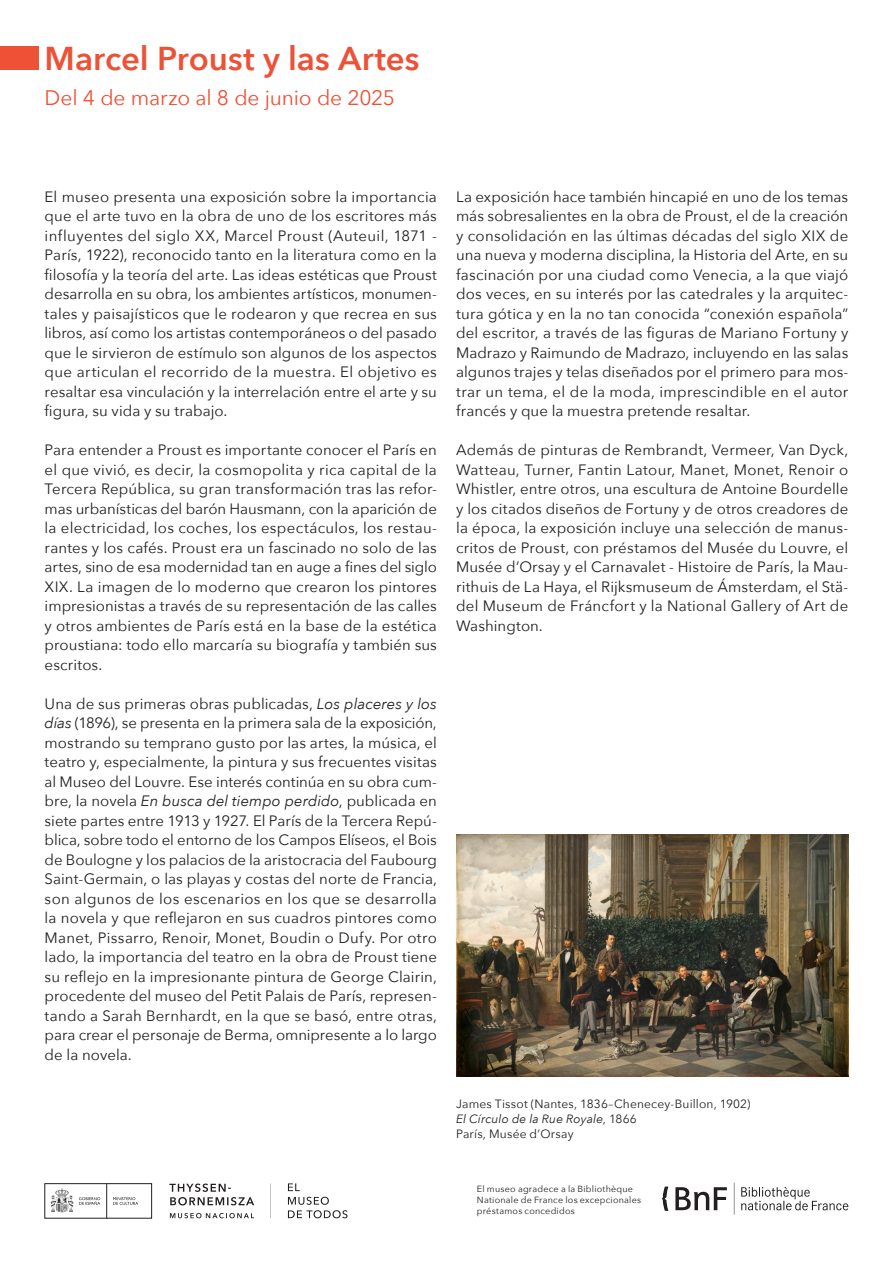
<style>
.page{position:relative;width:893px;height:1263px;background:#fff}
.page>*{position:absolute;margin:0;border:0;box-sizing:border-box;transform-origin:0 0}
.t1{font:600 33px "Avenir Next";color:#ed5136}
.t2{font:21px "Avenir Next";letter-spacing:-.01em;color:#ed5136}
.P_-ES{font:15px/19.5px "Avenir Next";letter-spacing:.005em;color:#231f20;text-align:justify}
.t3{font:12px "Avenir Next";letter-spacing:.015em;color:#231f20}
.t4{font:italic 12px "Avenir Next";letter-spacing:.015em;color:#231f20}
.t5{font:9px/10.8px "Avenir Next";letter-spacing:.025em;color:#231f20}
.s1{font-style:italic}
.s2{font-style:normal}
</style>
<div class="page">
<div style="left:0;top:46px;width:39px;height:24px;background:#ed5136"></div>
<svg style="left:270px;top:1183px;width:77px;height:35px"></svg>
<svg style="left:169px;top:1183px;width:85px;height:22px"></svg>
<svg style="left:170px;top:1213px;width:84px;height:5px"></svg>
<svg style="left:113px;top:1197px;width:25px;height:8px"></svg>
<svg style="left:79px;top:1197px;width:21px;height:8px"></svg>
<hr style="left:106px;top:1183px;width:1px;height:35px;background:#231f20">
<div style="left:45px;top:1183px;width:107px;height:35px;border:1px solid #231f20"></div>
<svg style="left:51px;top:1188px;width:22px;height:24px"></svg>
<img style="left:456px;top:834px;width:392px;height:242px">
<svg style="left:662px;top:1183px;width:186px;height:32px"></svg>
<h2 class="t1" style="left:45px;top:30px;width:376px">Marcel Proust y las Artes</h2>
<h3 class="t2" style="left:45px;top:80px;width:352px">Del 4 de marzo al 8 de junio de 2025</h3>
<p class="P_-ES" style="left:45px;top:186px;width:394px">El museo presenta una exposición sobre la importancia que el arte tuvo en la obra de uno de los escritores más influyentes del siglo XX, Marcel Proust (Auteuil, 1871 - París, 1922), reconocido tanto en la literatura como en la filosofía y la teoría del arte. Las ideas estéticas que Proust desarrolla en su obra, los ambientes artísticos, monumen&shy;tales y paisajísticos que le rodearon y que recrea en sus libros, así como los artistas contemporáneos o del pasado que le sirvieron de estímulo son algunos de los aspectos que articulan el recorrido de la muestra. El objetivo es resaltar esa vinculación y la interrelación entre el arte y su figura, su vida y su trabajo.</p>
<p class="P_-ES" style="left:45px;top:440px;width:394px">Para entender a Proust es importante conocer el París en el que vivió, es decir, la cosmopolita y rica capital de la Tercera República, su gran transformación tras las refor&shy;mas urbanísticas del barón Hausmann, con la aparición de la electricidad, los coches, los espectáculos, los restau&shy;rantes y los cafés. Proust era un fascinado no solo de las artes, sino de esa modernidad tan en auge a fines del siglo XIX. La imagen de lo moderno que crearon los pintores impresionistas a través de su representación de las calles y otros ambientes de París está en la base de la estética proustiana: todo ello marcaría su biografía y también sus escritos.</p>
<p class="P_-ES" style="left:45px;top:693px;width:394px">Una de sus primeras obras publicadas, <span class="s1">Los placeres y los días</span> (1896), se presenta en la primera sala de la exposición, mostrando su temprano gusto por las artes, la música, el teatro y, especialmente, la pintura y sus frecuentes visitas al Museo del Louvre. Ese interés continúa en su obra cum&shy;bre, la novela <span class="s1">En busca del tiempo perdido</span>, publicada en siete partes entre 1913 y 1927. El París de la Tercera Repú&shy;blica, sobre todo el entorno de los Campos Elíseos, el Bois de Boulogne y los palacios de la aristocracia del Faubourg Saint-Germain, o las playas y costas del norte de Francia, son algunos de los escenarios en los que se desarrolla la novela y que reflejaron en sus cuadros pintores como Manet, Pissarro, Renoir, Monet, Boudin o Dufy. Por otro lado, la importancia del teatro en la obra de Proust tiene su reflejo en la impresionante pintura de George Clairin, procedente del museo del Petit Palais de París, represen&shy;tando a Sarah Bernhardt, en la que se basó, entre otras, para crear el personaje de Berma, omnipresente a lo largo de la novela.</p>
<p class="P_-ES" style="left:456px;top:186px;width:394px">La exposición hace también hincapié en uno de los temas más sobresalientes en la obra de Proust, el de la creación y consolidación en las últimas décadas del siglo XIX de una nueva y moderna disciplina, la Historia del Arte, en su fascinación por una ciudad como Venecia, a la que viajó dos veces, en su interés por las catedrales y la arquitec&shy;tura gótica y en la no tan conocida “conexión española” del escritor, a través de las figuras de Mariano Fortuny y Madrazo y Raimundo de Madrazo, incluyendo en las salas algunos trajes y telas diseñados por el primero para mos&shy;trar un tema, el de la moda, imprescindible en el autor francés y que la muestra pretende resaltar.</p>
<p class="P_-ES" style="left:456px;top:440px;width:394px">Además de pinturas de Rembrandt, Vermeer, Van Dyck, Watteau, Turner, Fantin Latour, Manet, Monet, Renoir o Whistler, entre otros, una escultura de Antoine Bourdelle y los citados diseños de Fortuny y de otros creadores de la época, la exposición incluye una selección de manus&shy;critos de Proust, con préstamos del Musée du Louvre, el Musée d’Orsay y el Carnavalet - Histoire de París, la Mau&shy;rithuis de La Haya, el Rijksmuseum de Ámsterdam, el Stä&shy;del Museum de Fráncfort y la National Gallery of Art de Washington.</p>
<p class="t3" style="left:456px;top:1093px;width:296px">James Tissot (Nantes, 1836–Chenecey-Buillon, 1902)</p>
<p class="t4" style="left:456px;top:1108px;width:182px">El Círculo de la Rue Royale<span class="s2">, 1866</span></p>
<p class="t3" style="left:456px;top:1123px;width:119px">París, Musée d’Orsay</p>
<p class="t5" style="left:477px;top:1183px;width:166px">El museo agradece a la Bibliothèque<br>Nationale de France los excepcionales préstamos concedidos</p>
</div>
